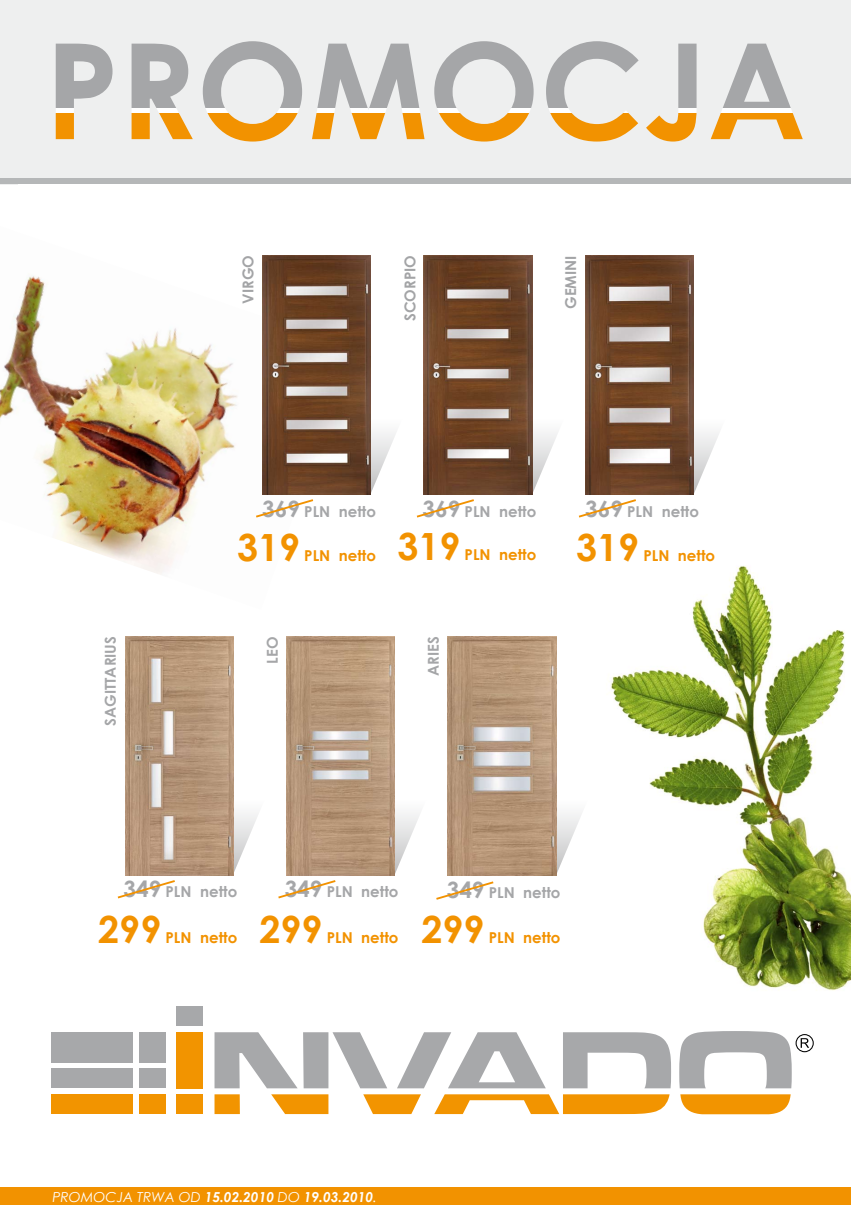
<style>
.page{position:relative;width:851px;height:1205px;background:#fff}
.page>*{position:absolute;margin:0;border:0;box-sizing:border-box;transform-origin:0 0}
.t1{font:700 37.5px "Century Gothic";color:#f29200}
.t2{font:700 15px "Century Gothic";color:#a5a6a8}
.t3{font:700 15px "Century Gothic";color:#f29200}
.t4{font:700 15px "Century Gothic";color:#a3a4a6}
.t5{font:italic 700 13.75px "Century Gothic";color:#fff}
.s1{font-size:22.5px}
.s2{font-weight:400}
</style>
<div class="page">
<img style="left:611px;top:566px;width:239px;height:425px">
<img style="left:0;top:255px;width:351px;height:320px">
<div style="left:0;top:1187px;width:850px;height:18px;background:#f29200"></div>
<svg style="left:395px;top:813px;width:25px;height:61px"></svg>
<svg style="left:532px;top:418px;width:26px;height:76px"></svg>
<svg style="left:233px;top:799px;width:25px;height:76px"></svg>
<svg style="left:370px;top:418px;width:26px;height:76px"></svg>
<svg style="left:556px;top:799px;width:26px;height:76px"></svg>
<svg style="left:693px;top:418px;width:26px;height:76px"></svg>
<img style="left:448px;top:636px;width:108px;height:239px">
<img style="left:585px;top:255px;width:108px;height:239px">
<img style="left:286px;top:636px;width:109px;height:239px">
<img style="left:125px;top:636px;width:108px;height:239px">
<img style="left:424px;top:255px;width:108px;height:239px">
<img style="left:263px;top:255px;width:107px;height:239px">
<svg style="left:254px;top:498px;width:61px;height:21px"></svg>
<svg style="left:117px;top:880px;width:58px;height:19px"></svg>
<svg style="left:416px;top:499px;width:58px;height:19px"></svg>
<svg style="left:278px;top:880px;width:58px;height:19px"></svg>
<svg style="left:578px;top:499px;width:58px;height:19px"></svg>
<svg style="left:436px;top:881px;width:58px;height:19px"></svg>
<div style="left:177px;top:1094px;width:26px;height:20px;background:#f29400"></div>
<div style="left:177px;top:1006px;width:26px;height:20px;background:#a7a8aa"></div>
<div style="left:177px;top:1032px;width:26px;height:56px;background:#f29400"></div>
<div style="left:139px;top:1094px;width:26px;height:20px;background:#f29400"></div>
<svg style="left:271px;top:1094px;width:57px;height:20px"></svg>
<svg style="left:214px;top:1032px;width:83px;height:56px"></svg>
<div style="left:214px;top:1094px;width:26px;height:20px;background:#f29400"></div>
<svg style="left:303px;top:1032px;width:84px;height:56px"></svg>
<svg style="left:363px;top:1094px;width:58px;height:20px"></svg>
<svg style="left:397px;top:1032px;width:148px;height:56px"></svg>
<svg style="left:434px;top:1094px;width:235px;height:20px"></svg>
<svg style="left:563px;top:1032px;width:108px;height:56px"></svg>
<svg style="left:680px;top:1094px;width:110px;height:20px;background:#f39d17"></svg>
<div style="left:51px;top:1068px;width:82px;height:20px;background:#a7a8aa"></div>
<div style="left:51px;top:1094px;width:82px;height:20px;background:#f29400"></div>
<div style="left:51px;top:1032px;width:82px;height:30px;background:#a7a8aa"></div>
<svg style="left:679px;top:1031px;width:134px;height:57px"></svg>
<div style="left:139px;top:1068px;width:26px;height:20px;background:#a7a8aa"></div>
<div style="left:139px;top:1032px;width:26px;height:30px;background:#a7a8aa"></div>
<div style="left:0;top:0;width:850px;height:14px;background:#eeefef"></div>
<svg style="left:0;top:14px;width:850px;height:164px;background:#e2dbd0"></svg>
<div style="left:0;top:178px;width:850px;height:5px;background:#b5b7b8"></div>
<p class="t4" style="left:236px;top:304px;width:50px;rotate:-90deg">VIRGO</p>
<p class="t4" style="left:398px;top:321px;width:67px;rotate:-90deg">SCORPIO</p>
<p class="t4" style="left:559px;top:309px;width:55px;rotate:-90deg">GEMINI</p>
<p class="t2" style="left:262px;top:500px;width:115px"><span class="s1">369</span> PLN netto</p>
<p class="t2" style="left:422px;top:500px;width:115px"><span class="s1">369</span> PLN netto</p>
<p class="t2" style="left:585px;top:500px;width:115px"><span class="s1">369</span> PLN netto</p>
<h1 class="t1" style="left:237px;top:518px;width:64px">319</h1>
<p class="t3" style="left:304px;top:544px;width:73px">PLN netto</p>
<h1 class="t1" style="left:397px;top:518px;width:65px">319</h1>
<p class="t3" style="left:464px;top:543px;width:73px">PLN netto</p>
<h1 class="t1" style="left:576px;top:518px;width:65px">319</h1>
<p class="t3" style="left:643px;top:544px;width:73px">PLN netto</p>
<p class="t2" style="left:99px;top:726px;width:91px;rotate:-90deg">SAGITTARIUS</p>
<p class="t2" style="left:261px;top:663px;width:29px;rotate:-90deg">LEO</p>
<p class="t2" style="left:422px;top:676px;width:41px;rotate:-90deg">ARIES</p>
<p class="t2" style="left:123px;top:880px;width:115px"><span class="s1">349</span> PLN netto</p>
<p class="t2" style="left:284px;top:880px;width:115px"><span class="s1">349</span> PLN netto</p>
<p class="t2" style="left:446px;top:881px;width:115px"><span class="s1">349</span> PLN netto</p>
<h1 class="t1" style="left:98px;top:900px;width:64px">299</h1>
<p class="t3" style="left:165px;top:926px;width:73px">PLN netto</p>
<h1 class="t1" style="left:259px;top:900px;width:64px">299</h1>
<p class="t3" style="left:326px;top:926px;width:73px">PLN netto</p>
<h1 class="t1" style="left:421px;top:900px;width:64px">299</h1>
<p class="t3" style="left:488px;top:926px;width:73px">PLN netto</p>
<p class="t5" style="left:52px;top:1186px;width:326px"><span class="s2">PROMOCJA TRWA OD</span> 15.02.2010 <span class="s2">DO</span> 19.03.2010<span class="s2">.</span></p>
</div>
